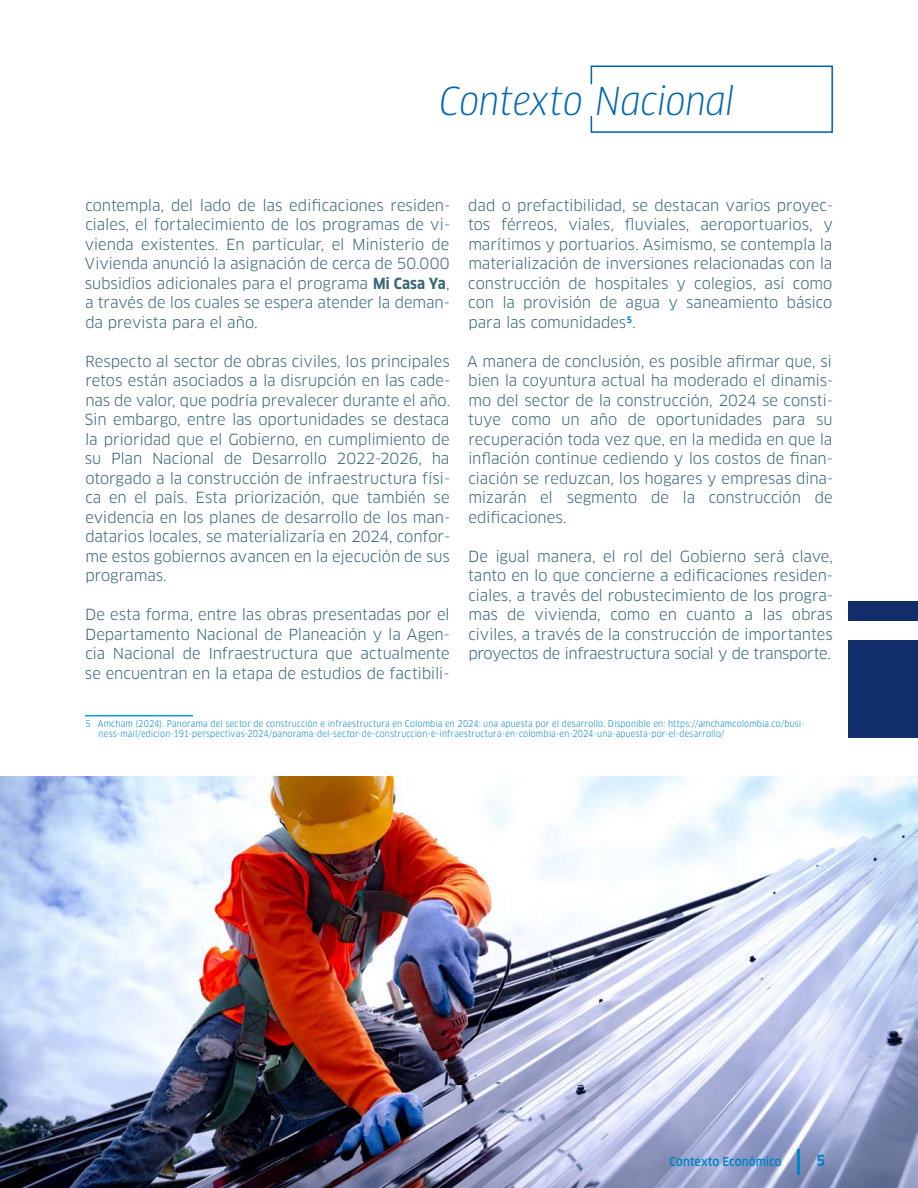
<style>
.page{position:relative;width:918px;height:1188px;background:#fff}
.page>*{position:absolute;margin:0;border:0;box-sizing:border-box;transform-origin:0 0}
.t1{font:italic 37.5px "Clan Pro Narr";color:#0066b0}
.t2{font:15px/19.5px "Clan Pro";letter-spacing:-.005em;color:#366677;text-align:justify}
.t3{font:700 15px "Clan Pro Narr";color:#0084c8}
.t4{font:500 12px "Clan Pro Narr";letter-spacing:.01em;color:#0084c8}
.t5{font:9px/10.8px "Clan Pro Narr";letter-spacing:.015em;color:#0084c8}
.s1{font-family:"Clan Pro Narr";font-weight:700}
</style>
<div class="page">
<hr style="left:85px;top:715px;width:108px;height:1px;background:#009fe3">
<img style="left:0;top:776px;width:918px;height:412px">
<div style="left:848px;top:640px;width:70px;height:97px;background:#112d6a"></div>
<div style="left:848px;top:601px;width:70px;height:20px;background:#112d6a"></div>
<hr style="left:797px;top:1149px;width:2px;height:25px;background:#0084c8">
<svg style="left:590px;top:65px;width:243px;height:68px"></svg>
<h1 class="t1" style="left:439px;top:79px;width:296px">Contexto Nacional</h1>
<p class="t2" style="left:468px;top:196px;width:367px">dad o prefactibilidad, se destacan varios proyec&shy;tos férreos, viales, fluviales, aeroportuarios, y marítimos y portuarios. Asimismo, se contempla la materialización de inversiones relacionadas con la construcción de hospitales y colegios, así como con la provisión de agua y saneamiento básico para las comunidades<sup>5</sup>.</p>
<p class="t2" style="left:467px;top:352px;width:368px">A manera de conclusión, es posible afirmar que, si bien la coyuntura actual ha moderado el dinamis&shy;mo del sector de la construcción, 2024 se consti&shy;tuye como un año de oportunidades para su recuperación toda vez que, en la medida en que la inflación continue cediendo y los costos de finan&shy;ciación se reduzcan, los hogares y empresas dina&shy;mizarán el segmento de la construcción de edificaciones.</p>
<p class="t2" style="left:468px;top:547px;width:367px">De igual manera, el rol del Gobierno será clave, tanto en lo que concierne a edificaciones residen&shy;ciales, a través del robustecimiento de los progra&shy;mas de vivienda, como en cuanto a las obras civiles, a través de la construcción de importantes proyectos de infraestructura social y de transporte.</p>
<p class="t2" style="left:85px;top:196px;width:367px">contempla, del lado de las edificaciones residen&shy;ciales, el fortalecimiento de los programas de vi&shy;vienda existentes. En particular, el Ministerio de Vivienda anunció la asignación de cerca de 50.000 subsidios adicionales para el programa <span class="s1">Mi Casa Ya</span>, a través de los cuales se espera atender la deman&shy;da prevista para el año.</p>
<p class="t2" style="left:85px;top:352px;width:367px">Respecto al sector de obras civiles, los principales retos están asociados a la disrupción en las cade&shy;nas de valor, que podría prevalecer durante el año.<br>Sin embargo, entre las oportunidades se destaca la prioridad que el Gobierno, en cumplimiento de su Plan Nacional de Desarrollo 2022-2026, ha otorgado a la construcción de infraestructura físi&shy;ca en el país. Esta priorización, que también se evidencia en los planes de desarrollo de los man&shy;datarios locales, se materializaría en 2024, confor&shy;me estos gobiernos avancen en la ejecución de sus programas.</p>
<p class="t2" style="left:85px;top:605px;width:367px">De esta forma, entre las obras presentadas por el Departamento Nacional de Planeación y la Agen&shy;cia Nacional de Infraestructura que actualmente se encuentran en la etapa de estudios de factibili-</p>
<p class="t5" style="left:99px;top:718px;width:708px;text-indent:-13px">5 Amcham (2024). Panorama del sector de construcción e infraestructura en Colombia en 2024: una apuesta por el desarrollo. Disponible en: https://amchamcolombia.co/busi&shy;ness-mail/edicion-191-perspectivas-2024/panorama-del-sector-de-construccion-e-infraestructura-en-colombia-en-2024-una-apuesta-por-el-desarrollo/</p>
<p class="t4" style="left:670px;top:1155px;width:114px">Contexto Económico</p>
<p class="t3" style="left:817px;top:1152px;width:10px">5</p>
</div>
